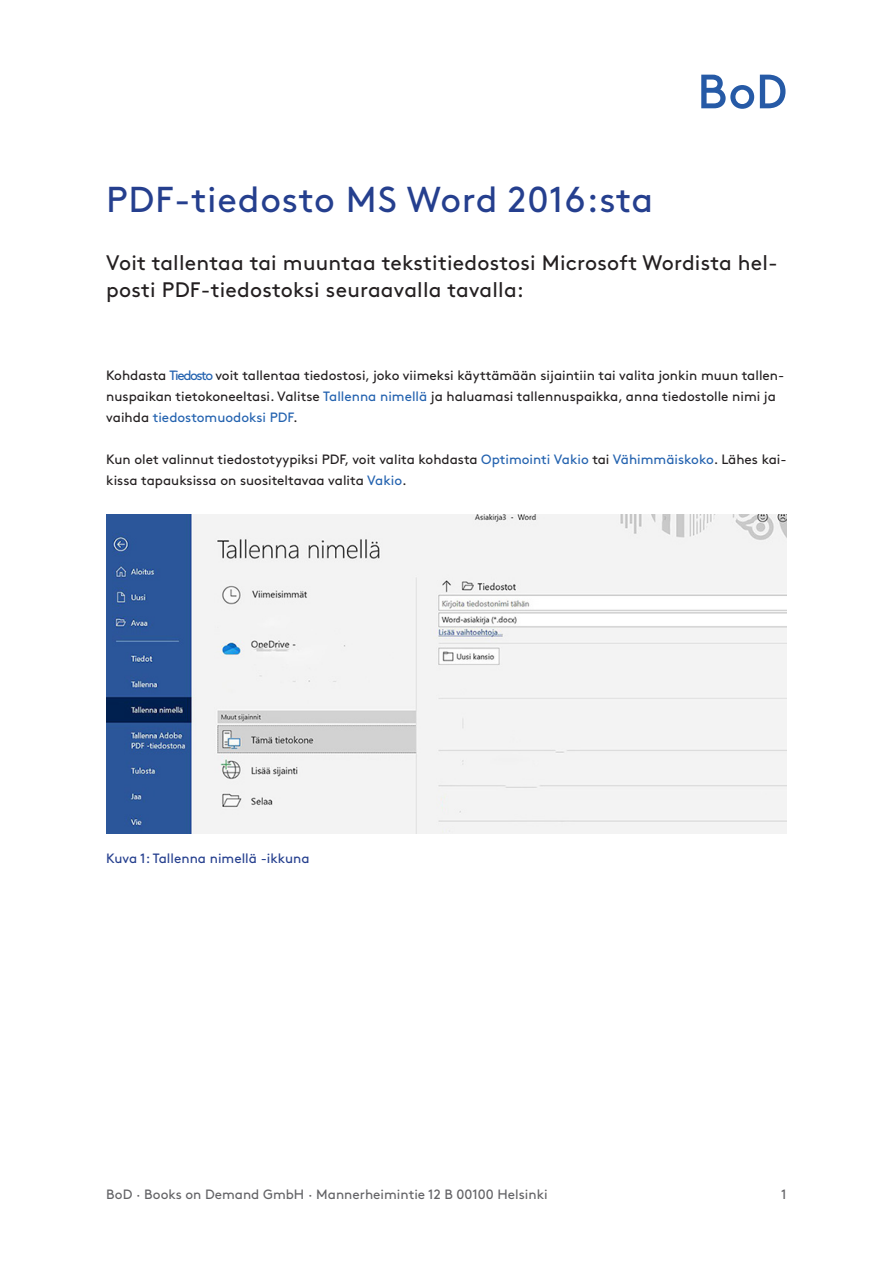
<style>
.page{position:relative;width:893px;height:1263px;background:#fff}
.page>*{position:absolute;margin:0;border:0;box-sizing:border-box;transform-origin:0 0}
.t1{font:36px "Brown Pro";letter-spacing:.02em;color:#253f8e}
.t2{font:21px/27px "Brown Pro Regular Alt";letter-spacing:.01em;color:#231f20}
.t3{font:13.5px/21px "Brown Pro";color:#231f20}
.t4{font:13.5px "Brown Pro";color:#636366}
.t5{font:13.5px "Brown Pro";color:#253f8e}
.s1{color:#2362af}
</style>
<div class="page">
<svg style="left:701px;top:75px;width:84px;height:34px"></svg>
<img style="left:106px;top:514px;width:681px;height:320px">
<h1 class="t1" style="left:106px;top:172px;width:549px">PDF-tiedosto MS Word 2016:sta</h1>
<h2 class="t2" style="left:106px;top:247px;width:673px">Voit tallentaa tai muuntaa tekstitiedostosi Microsoft Wordista hel&shy;posti PDF-tiedostoksi seuraavalla tavalla:</h2>
<p class="t3" style="left:106px;top:364px;width:680px">Kohdasta <span class="s1">Tiedosto</span> voit tallentaa tiedostosi, joko viimeksi käyttämään sijaintiin tai valita jonkin muun tallen&shy;nuspaikan tietokoneeltasi. Valitse <span class="s1">Tallenna nimellä</span> ja haluamasi tallennuspaikka, anna tiedostolle nimi ja vaihda <span class="s1">tiedostomuodoksi PDF</span>.</p>
<p class="t3" style="left:106px;top:448px;width:682px">Kun olet valinnut tiedostotyypiksi PDF, voit valita kohdasta <span class="s1">Optimointi Vakio</span> tai <span class="s1">Vähimmäiskoko</span>. Lähes kai&shy;kissa tapauksissa on suositeltavaa valita <span class="s1">Vakio</span>.</p>
<p class="t5" style="left:106px;top:848px;width:205px">Kuva 1: Tallenna nimellä -ikkuna</p>
<p class="t4" style="left:106px;top:1184px;width:443px">BoD · Books on Demand GmbH · Mannerheimintie 12 B 00100 Helsinki</p>
<p class="t4" style="left:781px;top:1184px;width:7px">1</p>
</div>
